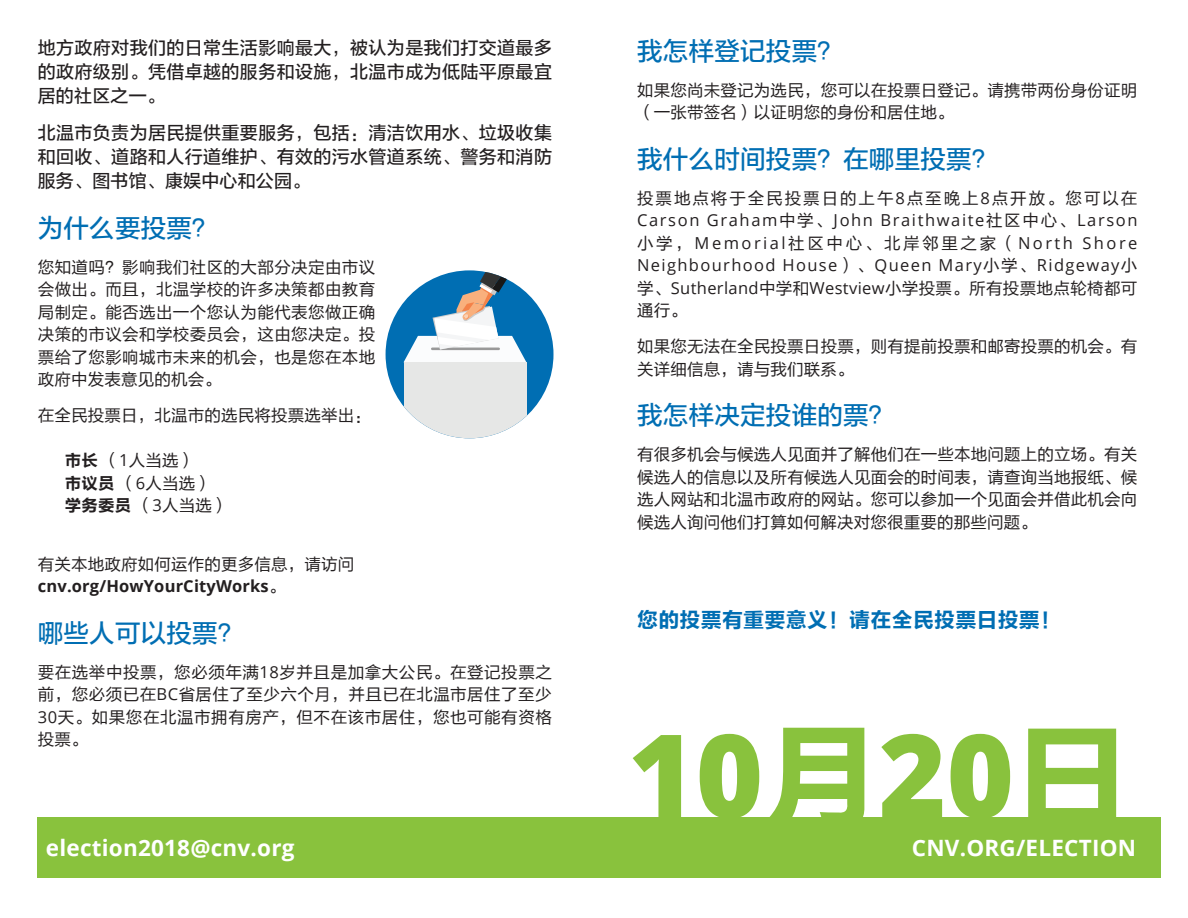
<style>
.page{position:relative;width:1188px;height:918px;background:#fff}
.page>*{position:absolute;margin:0;border:0;box-sizing:border-box;transform-origin:0 0}
.t1{font:800 115.5px "Open Sans";color:#89c23d}
.t2{font:25.5px "FZLTZHUNHK GBK1 0";letter-spacing:.01em;color:#006eb3}
.t3{font:700 22.5px "Open Sans";letter-spacing:.01em;color:#fff}
.t4{font:21px "FZLTCHK GBK1 0";letter-spacing:.01em;color:#006eb3}
.t5{font:18px/24px "FZLTZHUNHK GBK1 0";letter-spacing:.02em;color:#231f20;text-align:justify}
.t6{font:16.5px/22.5px "FZLTHJW GB1 0";letter-spacing:.01em;color:#231f20}
.t7{font:16.5px/22.5px "Open Sans";letter-spacing:.08em;color:#231f20;text-align:justify}
.t8{font:16.5px "FZLTHJW GB1 0";letter-spacing:.12em;color:#231f20}
.t9{font:700 16.5px "Open Sans";letter-spacing:.01em;color:#231f20}
.s1{font-family:"FZLTCHK GBK1 0"}
.s2{font-family:"Open Sans"}
.s3{font-family:"FZLTHJW GB1 0";font-weight:400}
.s4{font-family:"FZLTHJW GB1 0"}
.s5{font-family:"FZLTDHK GBK1 0";font-weight:400}
</style>
<div class="page">
<div style="left:38px;top:817px;width:1123px;height:61px;background:#89c23d"></div>
<div style="left:386px;top:270px;width:167px;height:168px;background:#006eb3;border-radius:50%"></div>
<div style="left:404px;top:362px;width:122px;height:76px;background:#e6e7e6"></div>
<svg style="left:404px;top:270px;width:122px;height:92px"></svg>
<p class="t5" style="left:38px;top:36px;width:516px">地方政府对我们的日常生活影响最大，被认为是我们打交道最多的政府级别。凭借卓越的服务和设施，北温市成为低陆平原最宜居的社区之一。</p>
<p class="t5" style="left:38px;top:122px;width:516px">北温市负责为居民提供重要服务，包括：清洁饮用水、垃圾收集和回收、道路和人行道维护、有效的污水管道系统、警务和消防服务、图书馆、康娱中心和公园。</p>
<h2 class="t2" style="left:38px;top:214px;width:182px">为什么要投票？</h2>
<p class="t6" style="left:38px;top:256px;width:339px;text-align:justify">您知道吗？影响我们社区的大部分决定由市议会做出。而且，北温学校的许多决策都由教育局制定。能否选出一个您认为能代表您做正确决策的市议会和学校委员会，这由您决定。投票给了您影响城市未来的机会，也是您在本地政府中发表意见的机会。</p>
<p class="t6" style="left:38px;top:405px;width:335px">在全民投票日，北温市的选民将投票选举出：</p>
<p class="t6" style="left:65px;top:450px;width:165px"><span class="s1">市长</span>（<span class="s2">1</span>人当选）<br><span class="s1">市议员</span>（<span class="s2">6</span>人当选）<span class="s1">学务委员</span>（<span class="s2">3</span>人当选）</p>
<p class="t6" style="left:38px;top:553px;width:318px">有关本地政府如何运作的更多信息，请访问</p>
<p class="t9" style="left:38px;top:575px;width:249px">cnv.org/HowYourCityWorks<span class="s3">。</span></p>
<h2 class="t2" style="left:38px;top:619px;width:207px">哪些人可以投票？</h2>
<p class="t6" style="left:38px;top:661px;width:516px;text-align:justify">要在选举中投票，您必须年满<span class="s2">18</span>岁并且是加拿大公民。在登记投票之前，您必须已在<span class="s2">BC</span>省居住了至少六个月，并且已在北温市居住了至少<span class="s2">30</span>天。如果您在北温市拥有房产，但不在该市居住，您也可能有资格投票。</p>
<h2 class="t2" style="left:637px;top:37px;width:207px">我怎样登记投票？</h2>
<p class="t6" style="left:637px;top:79px;width:502px">如果您尚未登记为选民，您可以在投票日登记。请携带两份身份证明（一张带签名）以证明您的身份和居住地。</p>
<h2 class="t2" style="left:637px;top:145px;width:362px">我什么时间投票？在哪里投票？</h2>
<p class="t8" style="left:637px;top:189px;width:502px">投票地点将于全民投票日的上午<span class="s2">8</span>点至晚上<span class="s2">8</span>点开放。您可以在</p>
<p class="t7" style="left:637px;top:208px;width:502px">Carson Graham<span class="s4">中学、</span>John Braithwaite<span class="s4">社区中心、</span>Larson<span class="s4">小学，</span>Memorial<span class="s4">社区中心、北岸邻里之家（</span>North Shore Neighbourhood House<span class="s4">）、</span>Queen Mary<span class="s4">小学、</span>Ridgeway<span class="s4">小</span></p>
<p class="t6" style="left:637px;top:277px;width:502px">学、<span class="s2">Sutherland</span>中学和<span class="s2">Westview</span>小学投票。所有投票地点轮椅都可通行。</p>
<p class="t6" style="left:637px;top:335px;width:502px">如果您无法在全民投票日投票，则有提前投票和邮寄投票的机会。有关详细信息，请与我们联系。</p>
<h2 class="t2" style="left:637px;top:401px;width:259px">我怎样决定投谁的票？</h2>
<p class="t6" style="left:637px;top:443px;width:502px;text-align:justify">有很多机会与候选人见面并了解他们在一些本地问题上的立场。有关候选人的信息以及所有候选人见面会的时间表，请查询当地报纸、候选人网站和北温市政府的网站。您可以参加一个见面会并借此机会向候选人询问他们打算如何解决对您很重要的那些问题。</p>
<p class="t4" style="left:637px;top:608px;width:425px">您的投票有重要意义！请在全民投票日投票！</p>
<h1 class="t1" style="left:628px;top:688px;width:503px">10<span class="s5">月</span>20<span class="s5">日</span></h1>
<h3 class="t3" style="left:46px;top:832px;width:250px">election2018@cnv.org</h3>
<h3 class="t3" style="left:912px;top:832px;width:226px">CNV.ORG/ELECTION</h3>
</div>
